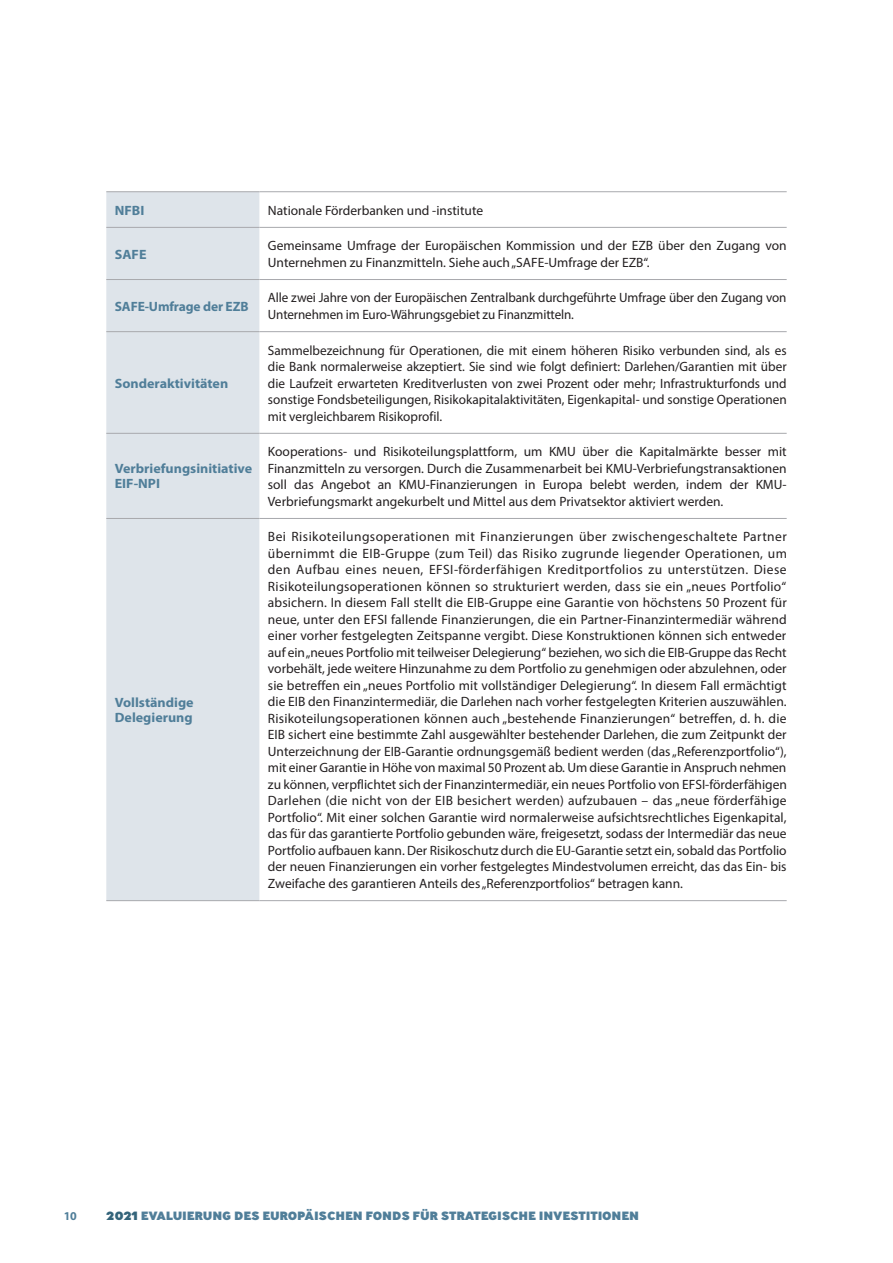
<style>
.page{position:relative;width:893px;height:1263px;background:#fff}
.page>*{position:absolute;margin:0;border:0;box-sizing:border-box;transform-origin:0 0}
._03_texte_tableau_DE{font:13.5px/16.5px "Myriad Pro";color:#231f20;text-align:justify}
._05_texte_courant_DE{font:700 13.5px/15px "Myriad Pro";color:#507e99;scale:1.04 1}
._05_texte_courant_DE-2{font:700 13.5px "Myriad Pro";color:#507e99}
.t1{font:800 12px "Ministry";letter-spacing:-.01em;color:#507e99;scale:1.09 1}
.t2{font:700 12px "Myriad Pro";color:#507e99}
.s1{color:#34647a}
</style>
<div class="page">
<div style="left:106px;top:192px;width:153px;height:708px;background:#dee4ea"></div>
<hr style="left:106px;top:191px;width:153px;height:1px;background:#a8a9ad">
<hr style="left:259px;top:191px;width:528px;height:1px;background:#a8a9ad">
<hr style="left:106px;top:227px;width:153px;height:1px;background:#a8a9ad">
<hr style="left:259px;top:227px;width:528px;height:1px;background:#a8a9ad">
<hr style="left:106px;top:279px;width:153px;height:1px;background:#a8a9ad">
<hr style="left:259px;top:279px;width:528px;height:1px;background:#a8a9ad">
<hr style="left:106px;top:331px;width:153px;height:1px;background:#a8a9ad">
<hr style="left:259px;top:331px;width:528px;height:1px;background:#a8a9ad">
<hr style="left:106px;top:433px;width:153px;height:1px;background:#a8a9ad">
<hr style="left:259px;top:433px;width:528px;height:1px;background:#a8a9ad">
<hr style="left:106px;top:518px;width:153px;height:1px;background:#a8a9ad">
<hr style="left:259px;top:518px;width:528px;height:1px;background:#a8a9ad">
<hr style="left:106px;top:900px;width:153px;height:1px;background:#a8a9ad">
<hr style="left:259px;top:900px;width:528px;height:1px;background:#a8a9ad">
<p class="_05_texte_courant_DE" style="left:115px;top:202px;width:30px">NFBI</p>
<p class="_03_texte_tableau_DE" style="left:268px;top:202px;width:217px">Nationale Förderbanken und -institute</p>
<p class="_05_texte_courant_DE" style="left:115px;top:246px;width:32px">SAFE</p>
<p class="_03_texte_tableau_DE" style="left:268px;top:237px;width:520px">Gemeinsame Umfrage der Europäischen Kommission und der EZB über den Zugang von<br>Unternehmen zu Finanzmitteln. Siehe auch „SAFE-Umfrage der EZB“.</p>
<p class="_05_texte_courant_DE-2" style="left:115px;top:297px;width:135px">SAFE-Umfrage der EZB</p>
<p class="_03_texte_tableau_DE" style="left:268px;top:289px;width:520px">Alle zwei Jahre von der Europäischen Zentralbank durchgeführte Umfrage über den Zugang von<br>Unternehmen im Euro-Währungsgebiet zu Finanzmitteln.</p>
<p class="_05_texte_courant_DE" style="left:115px;top:375px;width:111px">Sonderaktivitäten</p>
<p class="_05_texte_courant_DE" style="left:115px;top:461px;width:134px">Verbriefungsinitiative<br>EIF-NPI</p>
<p class="_05_texte_courant_DE" style="left:115px;top:695px;width:77px">Vollständige<br>Delegierung</p>
<p class="_03_texte_tableau_DE" style="left:268px;top:342px;width:520px">Sammelbezeichnung für Operationen, die mit einem höheren Risiko verbunden sind, als es die Bank normalerweise akzeptiert. Sie sind wie folgt definiert: Darlehen/Garantien mit über die Laufzeit erwarteten Kreditverlusten von zwei Prozent oder mehr; Infrastrukturfonds und sonstige Fondsbeteiligungen, Risikokapitalaktivitäten, Eigenkapital- und sonstige Operationen mit vergleichbarem Risikoprofil.</p>
<p class="_03_texte_tableau_DE" style="left:268px;top:443px;width:520px">Kooperations- und Risikoteilungsplattform, um KMU über die Kapitalmärkte besser mit Finanzmitteln zu versorgen. Durch die Zusammenarbeit bei KMU-Verbriefungstransaktionen soll das Angebot an KMU-Finanzierungen in Europa belebt werden, indem der KMU-Verbriefungsmarkt angekurbelt und Mittel aus dem Privatsektor aktiviert werden.</p>
<p class="_03_texte_tableau_DE" style="left:268px;top:528px;width:521px">Bei Risikoteilungsoperationen mit Finanzierungen über zwischengeschaltete Partner übernimmt die EIB-Gruppe (zum Teil) das Risiko zugrunde liegender Operationen, um den Aufbau eines neuen, EFSI-förderfähigen Kreditportfolios zu unterstützen. Diese Risikoteilungsoperationen können so strukturiert werden, dass sie ein „neues Portfolio“ absichern. In diesem Fall stellt die EIB-Gruppe eine Garantie von höchstens 50 Prozent für neue, unter den EFSI fallende Finanzierungen, die ein Partner-Finanzintermediär während einer vorher festgelegten Zeitspanne vergibt. Diese Konstruktionen können sich entweder auf ein „neues Portfolio mit teilweiser Delegierung“ beziehen, wo sich die EIB-Gruppe das Recht vorbehält, jede weitere Hinzunahme zu dem Portfolio zu genehmigen oder abzulehnen, oder sie betreffen ein „neues Portfolio mit vollständiger Delegierung“. In diesem Fall ermächtigt die EIB den Finanzintermediär, die Darlehen nach vorher festgelegten Kriterien auszuwählen.<br>Risikoteilungsoperationen können auch „bestehende Finanzierungen“ betreffen, d. h. die EIB sichert eine bestimmte Zahl ausgewählter bestehender Darlehen, die zum Zeitpunkt der Unterzeichnung der EIB-Garantie ordnungsgemäß bedient werden (das „Referenzportfolio“), mit einer Garantie in Höhe von maximal 50 Prozent ab. Um diese Garantie in Anspruch nehmen zu können, verpflichtet sich der Finanzintermediär, ein neues Portfolio von EFSI-förderfähigen Darlehen (die nicht von der EIB besichert werden) aufzubauen – das „neue förderfähige Portfolio“. Mit einer solchen Garantie wird normalerweise aufsichtsrechtliches Eigenkapital, das für das garantierte Portfolio gebunden wäre, freigesetzt, sodass der Intermediär das neue Portfolio aufbauen kann. Der Risikoschutz durch die EU-Garantie setzt ein, sobald das Portfolio der neuen Finanzierungen ein vorher festgelegtes Mindestvolumen erreicht, das das Ein- bis Zweifache des garantieren Anteils des „Referenzportfolios“ betragen kann.</p>
<p class="t2" style="left:64px;top:1208px;width:14px">10</p>
<p class="t1" style="left:106px;top:1208px;width:490px"><span class="s1">2021</span> EVALUIERUNG DES EUROPÄISCHEN FONDS FÜR STRATEGISCHE INVESTITIONEN</p>
</div>
